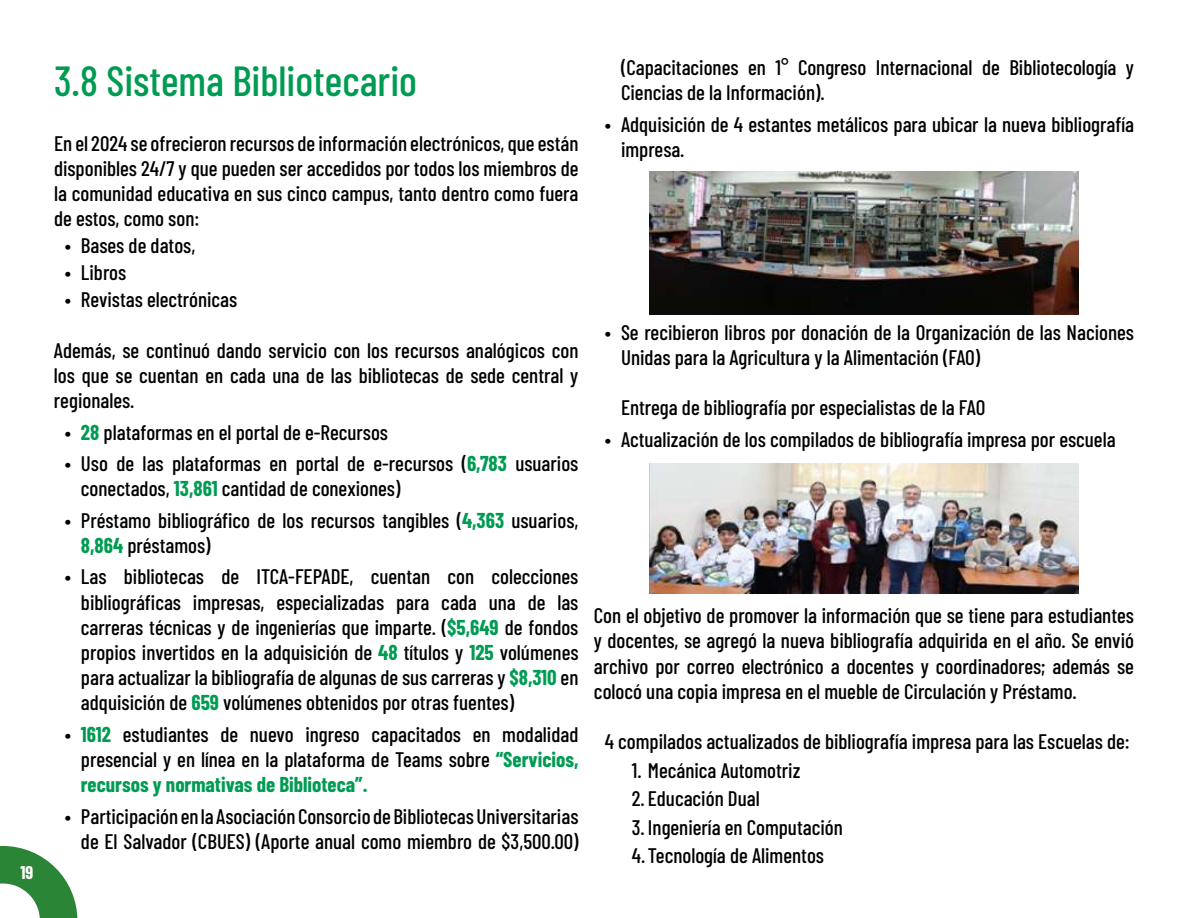
<style>
.page{position:relative;width:1188px;height:918px;background:#fff}
.page>*{position:absolute;margin:0;border:0;box-sizing:border-box;transform-origin:0 0}
.t1{font:500 42px "Barlow Condensed";color:#009b53}
.t2{font:500 21px/25.2px "Barlow Condensed";color:#000;text-align:justify}
.t3{font:700 18px "Barlow Condensed";color:#fff}
.s1{font-weight:700;color:#009b53}
</style>
<div class="page">
<svg style="left:0;top:846px;width:77px;height:72px"></svg>
<img style="left:649px;top:464px;width:430px;height:129px">
<img style="left:649px;top:172px;width:430px;height:142px">
<p class="t3" style="left:21px;top:860px;width:14px">19</p>
<h1 class="t1" style="left:54px;top:51px;width:365px">3.8 Sistema Bibliotecario</h1>
<p class="t2" style="left:621px;top:53px;width:514px">(Capacitaciones en 1° Congreso Internacional de Bibliotecología y<br>Ciencias de la Información).</p>
<p class="t2" style="left:621px;top:110px;width:515px;text-indent:-16px">• Adquisición de 4 estantes metálicos para ubicar la nueva bibliografía impresa.</p>
<p class="t2" style="left:54px;top:129px;width:526px">En el 2024 se ofrecieron recursos de información electrónicos, que están disponibles 24/7 y que pueden ser accedidos por todos los miembros de la comunidad educativa en sus cinco campus, tanto dentro como fuera de estos, como son:</p>
<p class="t2" style="left:65px;top:232px;width:132px">• Bases de datos,</p>
<p class="t2" style="left:65px;top:259px;width:63px">• Libros</p>
<p class="t2" style="left:65px;top:286px;width:174px">• Revistas electrónicas</p>
<p class="t2" style="left:54px;top:336px;width:526px">Además, se continuó dando servicio con los recursos analógicos con los que se cuentan en cada una de las bibliotecas de sede central y regionales.</p>
<p class="t2" style="left:65px;top:418px;width:325px">• <span class="s1">28</span> plataformas en el portal de e-Recursos</p>
<p class="t2" style="left:81px;top:449px;width:499px;text-indent:-16px">• Uso de las plataformas en portal de e-recursos (<span class="s1">6,783</span> usuarios conectados, <span class="s1">13,861</span> cantidad de conexiones)</p>
<p class="t2" style="left:81px;top:506px;width:499px;text-indent:-16px">• Préstamo bibliográfico de los recursos tangibles (<span class="s1">4,363</span> usuarios,<br><span class="s1">8,864</span> préstamos)</p>
<p class="t2" style="left:81px;top:563px;width:499px;text-indent:-16px">• Las bibliotecas de ITCA-FEPADE, cuentan con colecciones bibliográficas impresas, especializadas para cada una de las carreras técnicas y de ingenierías que imparte. (<span class="s1">$5,649</span> de fondos propios invertidos en la adquisición de <span class="s1">48</span> títulos y <span class="s1">125</span> volúmenes para actualizar la bibliografía de algunas de sus carreras y <span class="s1">$8,310</span> en adquisición de <span class="s1">659</span> volúmenes obtenidos por otras fuentes)</p>
<p class="t2" style="left:81px;top:720px;width:499px;text-indent:-16px">• <span class="s1">1612</span> estudiantes de nuevo ingreso capacitados en modalidad presencial y en línea en la plataforma de Teams sobre <span class="s1">“Servicios, recursos y normativas de Biblioteca”.</span></p>
<p class="t2" style="left:65px;top:802px;width:515px;text-align:right">• Participación en la Asociación Consorcio de Bibliotecas Universitarias de El Salvador (CBUES) (Aporte anual como miembro de $3,500.00)</p>
<p class="t2" style="left:621px;top:318px;width:515px;text-indent:-16px">• Se recibieron libros por donación de la Organización de las Naciones<br>Unidas para la Agricultura y la Alimentación (FAO)</p>
<p class="t2" style="left:621px;top:394px;width:366px">Entrega de bibliografía por especialistas de la FAO</p>
<p class="t2" style="left:605px;top:425px;width:512px">• Actualización de los compilados de bibliografía impresa por escuela</p>
<p class="t2" style="left:594px;top:601px;width:542px">Con el objetivo de promover la información que se tiene para estudiantes y docentes, se agregó la nueva bibliografía adquirida en el año. Se envió archivo por correo electrónico a docentes y coordinadores; además se colocó una copia impresa en el mueble de Circulación y Préstamo.</p>
<p class="t2" style="left:605px;top:727px;width:527px">4 compilados actualizados de bibliografía impresa para las Escuelas de:</p>
<p class="t2" style="left:632px;top:756px;width:170px">1. Mecánica Automotriz</p>
<p class="t2" style="left:632px;top:784px;width:130px">2. Educación Dual</p>
<p class="t2" style="left:632px;top:813px;width:213px">3. Ingeniería en Computación</p>
<p class="t2" style="left:632px;top:841px;width:194px">4. Tecnología de Alimentos</p>
</div>
